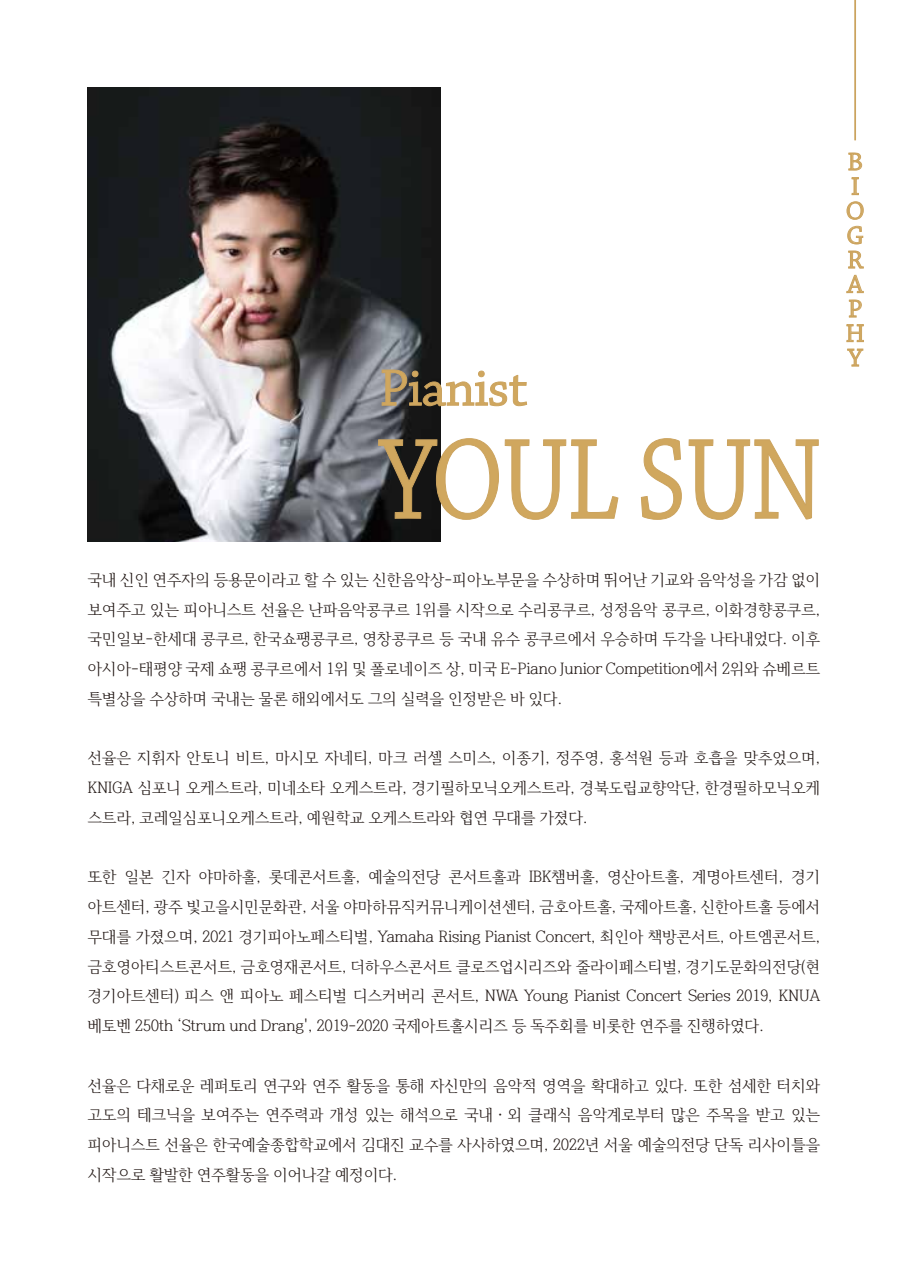
<style>
.page{position:relative;width:908px;height:1280px;background:#fff}
.page>*{position:absolute;margin:0;border:0;box-sizing:border-box;transform-origin:0 0}
.t1{font:120.58px "Chaparral Pro";letter-spacing:-.02em;color:#d0a75e;scale:.83 1}
.t2{font:54.07px "Chaparral Pro";letter-spacing:-.02em;color:#d0a75e}
.t3{font:26.25px/24.5px "Chaparral Pro";color:#d0a75e}
.t4{font:15.75px/29.8px "HCR Batang";letter-spacing:-.035em;color:#221815;text-align:justify}
</style>
<div class="page">
<img style="left:88px;top:88px;width:352px;height:453px">
<svg style="left:378px;top:438px;width:241px;height:82px"></svg>
<svg style="left:640px;top:438px;width:42px;height:82px"></svg>
<svg style="left:688px;top:439px;width:131px;height:81px"></svg>
<svg style="left:381px;top:369px;width:147px;height:38px"></svg>
<svg style="left:848px;top:153px;width:14px;height:18px"></svg>
<svg style="left:851px;top:177px;width:8px;height:18px"></svg>
<svg style="left:846px;top:201px;width:18px;height:43px"></svg>
<svg style="left:848px;top:251px;width:16px;height:18px"></svg>
<svg style="left:846px;top:275px;width:18px;height:18px"></svg>
<svg style="left:849px;top:300px;width:13px;height:18px"></svg>
<svg style="left:846px;top:324px;width:18px;height:18px"></svg>
<svg style="left:847px;top:349px;width:16px;height:18px"></svg>
<hr style="left:854px;top:0;width:2px;height:140px;background:#cba35e">
<h2 class="t2" style="left:379px;top:358px;width:150px">Pianist</h2>
<h1 class="t1" style="left:379px;top:413px;width:535px">YOUL SUN</h1>
<p class="t4" style="left:88px;top:565px;width:734px">국내 신인 연주자의 등용문이라고 할 수 있는 신한음악상-피아노부문을 수상하며 뛰어난 기교와 음악성을 가감 없이 보여주고 있는 피아니스트 선율은 난파음악콩쿠르 1위를 시작으로 수리콩쿠르, 성정음악 콩쿠르, 이화경향콩쿠르, 국민일보-한세대 콩쿠르, 한국쇼팽콩쿠르, 영창콩쿠르 등 국내 유수 콩쿠르에서 우승하며 두각을 나타내었다. 이후 아시아-태평양 국제 쇼팽 콩쿠르에서 1위 및 폴로네이즈 상, 미국 E-Piano Junior Competition에서 2위와 슈베르트 특별상을 수상하며 국내는 물론 해외에서도 그의 실력을 인정받은 바 있다.</p>
<p class="t4" style="left:88px;top:743px;width:734px">선율은 지휘자 안토니 비트, 마시모 자네티, 마크 러셀 스미스, 이종기, 정주영, 홍석원 등과 호흡을 맞추었으며, KNIGA 심포니 오케스트라, 미네소타 오케스트라, 경기필하모닉오케스트라, 경북도립교향악단, 한경필하모닉오케 스트라, 코레일심포니오케스트라, 예원학교 오케스트라와 협연 무대를 가졌다.</p>
<p class="t4" style="left:88px;top:862px;width:734px">또한 일본 긴자 야마하홀, 롯데콘서트홀, 예술의전당 콘서트홀과 IBK챔버홀, 영산아트홀, 계명아트센터, 경기 아트센터, 광주 빛고을시민문화관, 서울 야마하뮤직커뮤니케이션센터, 금호아트홀, 국제아트홀, 신한아트홀 등에서 무대를 가졌으며, 2021 경기피아노페스티벌, Yamaha Rising Pianist Concert, 최인아 책방콘서트, 아트엠콘서트, 금호영아티스트콘서트, 금호영재콘서트, 더하우스콘서트 클로즈업시리즈와 줄라이페스티벌, 경기도문화의전당(현 경기아트센터) 피스 앤 피아노 페스티벌 디스커버리 콘서트, NWA Young Pianist Concert Series 2019, KNUA 베토벤 250th ‘Strum und Drang', 2019-2020 국제아트홀시리즈 등 독주회를 비롯한 연주를 진행하였다.</p>
<p class="t4" style="left:88px;top:1070px;width:734px">선율은 다채로운 레퍼토리 연구와 연주 활동을 통해 자신만의 음악적 영역을 확대하고 있다. 또한 섬세한 터치와 고도의 테크닉을 보여주는 연주력과 개성 있는 해석으로 국내・외 클래식 음악계로부터 많은 주목을 받고 있는 피아니스트 선율은 한국예술종합학교에서 김대진 교수를 사사하였으며, 2022년 서울 예술의전당 단독 리사이틀을 시작으로 활발한 연주활동을 이어나갈 예정이다.</p>
<h3 class="t3" style="left:845px;top:151px;width:21px">B<br>I<br>O<br>G<br>R<br>A<br>P<br>H<br>Y</h3>
</div>
